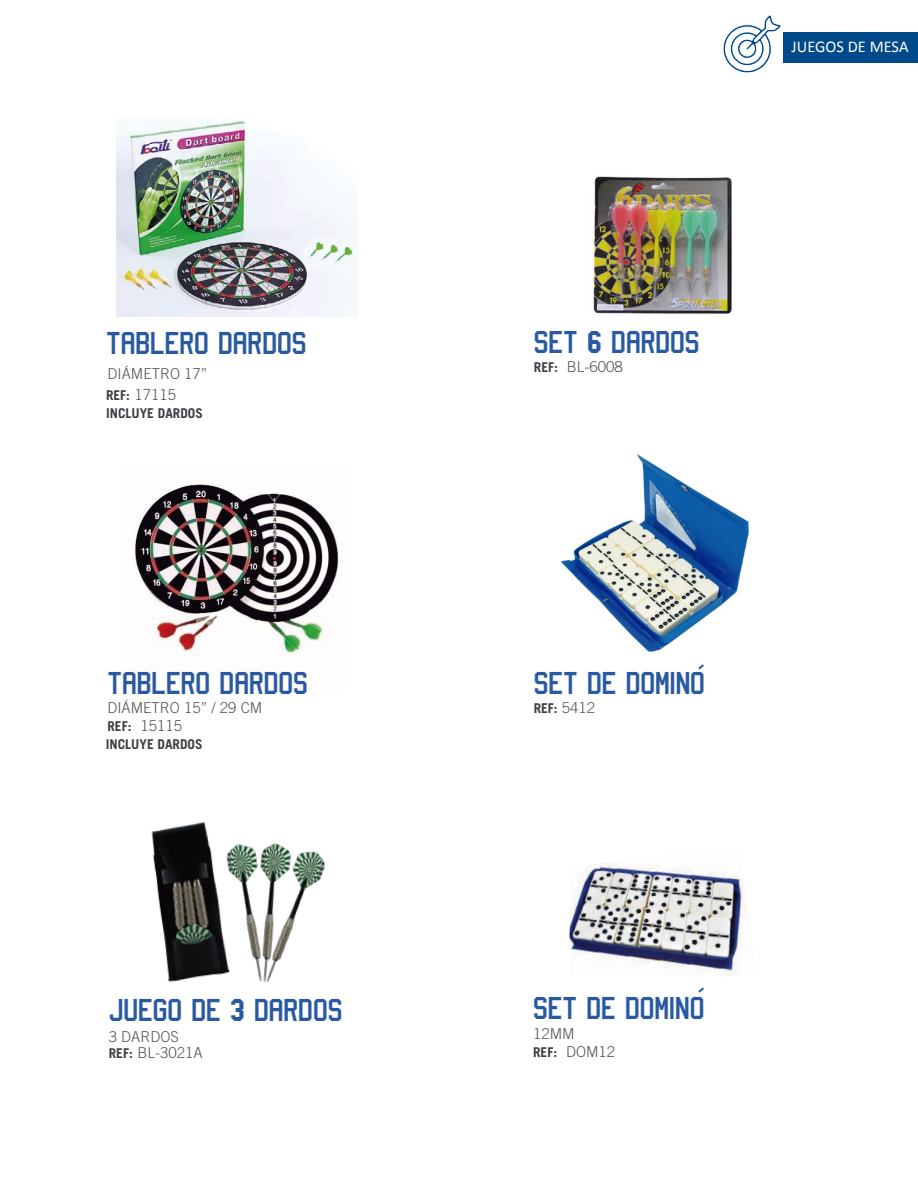
<style>
.page{position:relative;width:918px;height:1188px;background:#fff}
.page>*{position:absolute;margin:0;border:0;box-sizing:border-box;transform-origin:0 0}
.t1{font:33.45px "Sports Jersey";color:#295aa1}
.t2{font:16.5px "Calibri";color:#fff}
.t3{font:300 15px/17.7px "Trade Gothic LT Std";color:#555458}
.t4{font:700 13.5px/18.3px "Trade Gothic LT Std";color:#3f3d43}
.s1{font-weight:700;font-size:13.5px;color:#3f3d43}
.s2{font-weight:300;font-size:15px;color:#555458}
</style>
<div class="page">
<img style="left:561px;top:454px;width:188px;height:216px">
<img style="left:238px;top:843px;width:87px;height:140px">
<img style="left:151px;top:821px;width:87px;height:161px">
<img style="left:117px;top:120px;width:240px;height:196px">
<img style="left:570px;top:862px;width:176px;height:114px">
<img style="left:593px;top:176px;width:139px;height:138px">
<img style="left:135px;top:484px;width:204px;height:171px">
<div style="left:783px;top:32px;width:135px;height:30px;background:#00498a"></div>
<svg style="left:723px;top:15px;width:58px;height:58px"></svg>
<svg style="left:699px;top:987px;width:5px;height:6px"></svg>
<svg style="left:698px;top:664px;width:6px;height:5px"></svg>
<h1 class="t1" style="left:106px;top:332px;width:202px">TABLERO DARDOS</h1>
<p class="t3" style="left:108px;top:365px;width:102px">DIÁMETRO 17”</p>
<p class="t3" style="left:135px;top:386px;width:43px">17115</p>
<p class="t4" style="left:106px;top:386px;width:98px">REF:<br>INCLUYE DARDOS</p>
<h1 class="t1" style="left:107px;top:672px;width:202px">TABLERO DARDOS</h1>
<p class="t3" style="left:107px;top:699px;width:157px">DIÁMETRO 15” / 29 CM<br><span class="s1">REF:</span> 15115</p>
<p class="t4" style="left:106px;top:735px;width:98px">INCLUYE DARDOS</p>
<h1 class="t1" style="left:109px;top:999px;width:235px">JUEGO DE 3 DARDOS</h1>
<p class="t3" style="left:109px;top:1028px;width:95px;line-height:16.2px">3 DARDOS<br><span class="s1">REF:</span> BL-3021A</p>
<p class="t2" style="left:792px;top:35px;width:119px">JUEGOS DE MESA</p>
<h1 class="t1" style="left:534px;top:331px;width:167px">SET 6 DARDOS</h1>
<p class="t3" style="left:534px;top:357px;width:90px"><span class="s1">REF:</span> BL-6008</p>
<h1 class="t1" style="left:534px;top:672px;width:173px">SET DE DOMINO</h1>
<p class="t4" style="left:534px;top:699px;width:63px">REF: <span class="s2">5412</span></p>
<h1 class="t1" style="left:533px;top:997px;width:173px">SET DE DOMINO</h1>
<p class="t3" style="left:533px;top:1025px;width:84px">12MM<br><span class="s1">REF:</span> DOM12</p>
</div>
